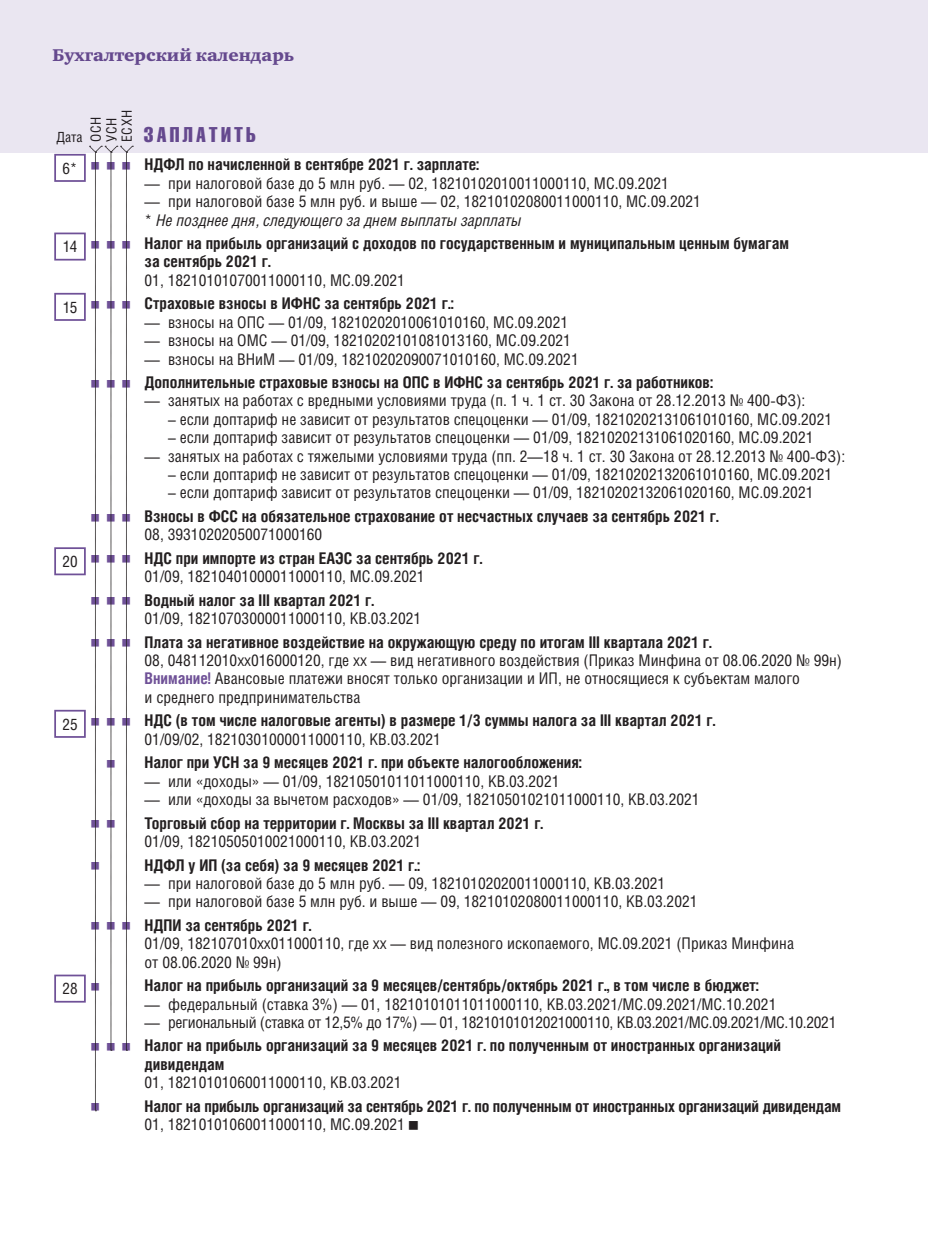
<style>
.page{position:relative;width:928px;height:1260px;background:#fff}
.page>*{position:absolute;margin:0;border:0;box-sizing:border-box;transform-origin:0 0}
.t1{font:21px "Helios Compressed";letter-spacing:.15em;color:#6f5197}
.t2{font:17.5px "Charter Black ITCC";color:#6f5197}
.cal_table___body{font:16.1px/18.4px "Helios Cond";color:#231f20}
.cal_table___hdg{font:700 16.1px/18.4px "Helios Cond";color:#231f20}
.cal_table___body-2{font:16.1px "Helios Cond";letter-spacing:-.02em;color:#231f20}
.cal_table___body-3{font:italic 16.1px "Helios Cond";color:#231f20}
.cal_table___data{font:15.75px "Helios Cond";letter-spacing:.01em;color:#231f20}
.t3{font:14px "Helios Cond";letter-spacing:.05em;color:#231f20}
.s1{font-style:normal}
.s2{font-weight:700;color:#6f5197}
</style>
<div class="page">
<div style="left:54px;top:154px;width:32px;height:28px;border:2px solid #6f5197"></div>
<div style="left:54px;top:233px;width:32px;height:28px;border:2px solid #6f5197"></div>
<div style="left:54px;top:293px;width:32px;height:28px;border:2px solid #6f5197"></div>
<div style="left:54px;top:547px;width:32px;height:28px;border:2px solid #6f5197"></div>
<div style="left:54px;top:710px;width:32px;height:28px;border:2px solid #6f5197"></div>
<div style="left:54px;top:975px;width:32px;height:28px;border:2px solid #6f5197"></div>
<div style="left:0;top:0;width:928px;height:152px;background:#eae6f1"></div>
<svg style="left:90px;top:146px;width:43px;height:965px"></svg>
<p class="t2" style="left:52px;top:46px;width:243px">Бухгалтерский календарь</p>
<p class="t3" style="left:57px;top:129px;width:27px">Дата</p>
<p class="t3" style="left:87px;top:142px;width:27px;rotate:-90deg">ОСН</p>
<p class="t3" style="left:103px;top:142px;width:26px;rotate:-90deg">УСН</p>
<p class="t3" style="left:118px;top:142px;width:34px;rotate:-90deg">ЕСХН</p>
<p class="t1" style="left:144px;top:122px;width:113px">ЗАПЛАТИТЬ</p>
<p class="cal_table___data" style="left:63px;top:158px;width:16px">6*</p>
<p class="cal_table___hdg" style="left:145px;top:155px;width:336px">НДФЛ по начисленной в сентябре 2021 г. зарплате:</p>
<p class="cal_table___body" style="left:145px;top:174px;width:526px">— при налоговой базе до 5 млн руб. — 02, 18210102010011000110, МС.09.2021</p>
<p class="cal_table___body" style="left:145px;top:192px;width:558px">— при налоговой базе 5 млн руб. и выше — 02, 18210102080011000110, МС.09.2021</p>
<p class="cal_table___body-3" style="left:145px;top:210px;width:378px"><span class="s1">*</span> Не позднее дня, следующего за днем выплаты зарплаты</p>
<p class="cal_table___data" style="left:63px;top:237px;width:16px">14</p>
<p class="cal_table___hdg" style="left:145px;top:234px;width:646px">Налог на прибыль организаций с доходов по государственным и муниципальным ценным бумагам за сентябрь 2021 г.</p>
<p class="cal_table___body" style="left:145px;top:271px;width:262px">01, 18210101070011000110, МС.09.2021</p>
<p class="cal_table___data" style="left:63px;top:297px;width:16px">15</p>
<p class="cal_table___hdg" style="left:145px;top:294px;width:311px">Страховые взносы в ИФНС за сентябрь 2021 г.:</p>
<p class="cal_table___body" style="left:145px;top:313px;width:425px">— взносы на ОПС — 01/09, 18210202010061010160, МС.09.2021</p>
<p class="cal_table___body" style="left:145px;top:331px;width:428px">— взносы на ОМС — 01/09, 18210202101081013160, МС.09.2021</p>
<p class="cal_table___body" style="left:145px;top:349px;width:436px">— взносы на ВНиМ — 01/09, 18210202090071010160, МС.09.2021</p>
<p class="cal_table___hdg" style="left:145px;top:373px;width:570px">Дополнительные страховые взносы на ОПС в ИФНС за сентябрь 2021 г. за работников:</p>
<p class="cal_table___body" style="left:145px;top:391px;width:662px">— занятых на работах с вредными условиями труда (п. 1 ч. 1 ст. 30 Закона от 28.12.2013 № 400-ФЗ):</p>
<p class="cal_table___body" style="left:168px;top:410px;width:665px">– если доптариф не зависит от результатов спецоценки — 01/09, 18210202131061010160, МС.09.2021</p>
<p class="cal_table___body" style="left:168px;top:428px;width:647px">– если доптариф зависит от результатов спецоценки — 01/09, 18210202131061020160, МС.09.2021</p>
<p class="cal_table___body" style="left:145px;top:446px;width:702px">— занятых на работах с тяжелыми условиями труда (пп. 2—18 ч. 1 ст. 30 Закона от 28.12.2013 № 400-ФЗ):</p>
<p class="cal_table___body" style="left:168px;top:465px;width:665px">– если доптариф не зависит от результатов спецоценки — 01/09, 18210202132061010160, МС.09.2021</p>
<p class="cal_table___body" style="left:168px;top:483px;width:647px">– если доптариф зависит от результатов спецоценки — 01/09, 18210202132061020160, МС.09.2021</p>
<p class="cal_table___hdg" style="left:145px;top:507px;width:575px">Взносы в ФСС на обязательное страхование от несчастных случаев за сентябрь 2021 г.</p>
<p class="cal_table___body" style="left:145px;top:525px;width:179px">08, 39310202050071000160</p>
<p class="cal_table___data" style="left:62px;top:552px;width:17px">20</p>
<p class="cal_table___hdg" style="left:145px;top:548px;width:339px">НДС при импорте из стран ЕАЭС за сентябрь 2021 г.</p>
<p class="cal_table___body" style="left:145px;top:567px;width:282px">01/09, 18210401000011000110, МС.09.2021</p>
<p class="cal_table___hdg" style="left:145px;top:590px;width:231px">Водный налог за III квартал 2021 г.</p>
<p class="cal_table___body" style="left:145px;top:609px;width:278px">01/09, 18210703000011000110, КВ.03.2021</p>
<p class="cal_table___hdg" style="left:145px;top:632px;width:569px">Плата за негативное воздействие на окружающую среду по итогам III квартала 2021 г.</p>
<p class="cal_table___body" style="left:145px;top:651px;width:699px">08, 048112010хх016000120, где хх — вид негативного воздействия (Приказ Минфина от 08.06.2020 № 99н)</p>
<p class="cal_table___body" style="left:145px;top:669px;width:657px"><span class="s2">Внимание!</span> Авансовые платежи вносят только организации и ИП, не относящиеся к субъектам малого и среднего предпринимательства</p>
<p class="cal_table___data" style="left:62px;top:714px;width:17px">25</p>
<p class="cal_table___hdg" style="left:145px;top:711px;width:572px">НДС (в том числе налоговые агенты) в размере 1/3 суммы налога за III квартал 2021 г.</p>
<p class="cal_table___body" style="left:145px;top:730px;width:298px">01/09/02, 18210301000011000110, КВ.03.2021</p>
<p class="cal_table___hdg" style="left:145px;top:753px;width:439px">Налог при УСН за 9 месяцев 2021 г. при объекте налогообложения:</p>
<p class="cal_table___body" style="left:145px;top:771px;width:416px">— или «доходы» — 01/09, 18210501011011000110, КВ.03.2021</p>
<p class="cal_table___body" style="left:145px;top:790px;width:556px">— или «доходы за вычетом расходов» — 01/09, 18210501021011000110, КВ.03.2021</p>
<p class="cal_table___hdg" style="left:145px;top:813px;width:400px">Торговый сбор на территории г. Москвы за III квартал 2021 г.</p>
<p class="cal_table___body" style="left:145px;top:832px;width:278px">01/09, 18210505010021000110, КВ.03.2021</p>
<p class="cal_table___hdg" style="left:145px;top:855px;width:277px">НДФЛ у ИП (за себя) за 9 месяцев 2021 г.:</p>
<p class="cal_table___body" style="left:145px;top:874px;width:522px">— при налоговой базе до 5 млн руб. — 09, 18210102020011000110, КВ.03.2021</p>
<p class="cal_table___body" style="left:145px;top:892px;width:554px">— при налоговой базе 5 млн руб. и выше — 09, 18210102080011000110, КВ.03.2021</p>
<p class="cal_table___hdg" style="left:145px;top:916px;width:168px">НДПИ за сентябрь 2021 г.</p>
<p class="cal_table___body" style="left:145px;top:934px;width:651px">01/09, 182107010хх011000110, где хх — вид полезного ископаемого, МС.09.2021 (Приказ Минфина от 08.06.2020 № 99н)</p>
<p class="cal_table___data" style="left:62px;top:979px;width:17px">28</p>
<p class="cal_table___hdg" style="left:145px;top:976px;width:616px">Налог на прибыль организаций за 9 месяцев/сентябрь/октябрь 2021 г., в том числе в бюджет:</p>
<p class="cal_table___body" style="left:145px;top:994px;width:633px">— федеральный (ставка 3%) — 01, 18210101011011000110, КВ.03.2021/МС.09.2021/МС.10.2021</p>
<p class="cal_table___body-2" style="left:145px;top:1013px;width:693px">— региональный (ставка от 12,5% до 17%) — 01, 18210101012021000110, КВ.03.2021/МС.09.2021/МС.10.2021</p>
<p class="cal_table___hdg" style="left:145px;top:1036px;width:638px">Налог на прибыль организаций за 9 месяцев 2021 г. по полученным от иностранных организаций дивидендам</p>
<p class="cal_table___body" style="left:145px;top:1073px;width:258px">01, 18210101060011000110, КВ.03.2021</p>
<p class="cal_table___hdg" style="left:145px;top:1096px;width:698px">Налог на прибыль организаций за сентябрь 2021 г. по полученным от иностранных организаций дивидендам</p>
<p class="cal_table___body" style="left:145px;top:1115px;width:262px">01, 18210101060011000110, МС.09.2021</p>
</div>
